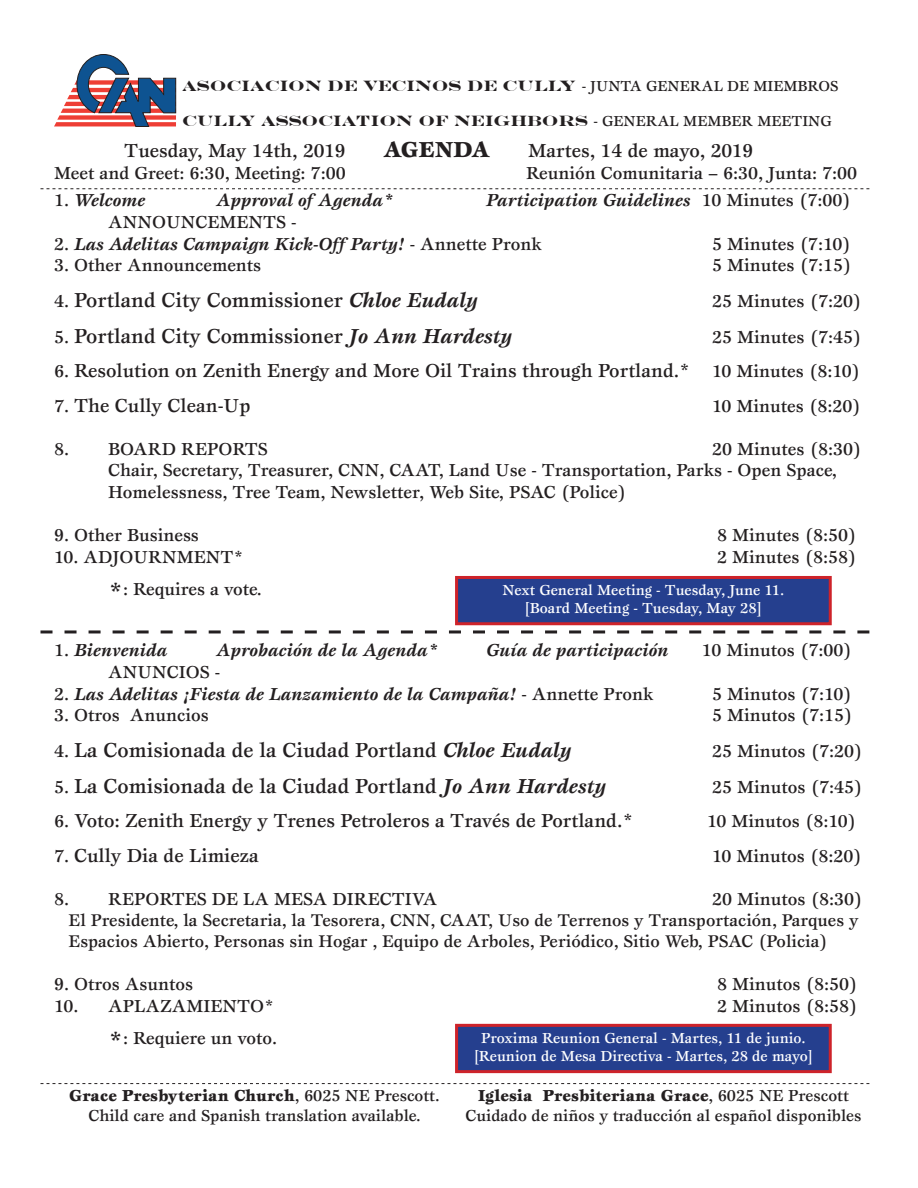
<style>
.page{position:relative;width:918px;height:1188px;background:#fff}
.page>*{position:absolute;margin:0;border:0;box-sizing:border-box;transform-origin:0 0}
.t1{font:900 22.5px "Esprit";color:#231f20}
.t2{font:500 21px "Esprit";color:#231f20}
.t3{font:500 19.5px "Esprit";color:#231f20}
.t4{font:500 18px "Esprit";color:#231f20}
.t5{font:italic 700 18px "Esprit";color:#231f20}
.t6{font:500 17.55px/21px "Esprit";color:#231f20}
.t7{font:500 16.5px "Esprit";color:#231f20}
.t8{font:900 16.5px "Esprit";color:#231f20}
.t9{font:500 15px "Esprit";color:#fff}
.t10{font:700 15px "Engravers";color:#231f20}
.s1{font-family:"Esprit";font-weight:500}
.s2{font-weight:500;font-style:normal}
.s3{font-size:18px}
.s4{font-weight:700;font-style:italic}
.s5{font-size:27px}
.s6{font-weight:500}
</style>
<div class="page">
<svg style="left:54px;top:54px;width:122px;height:73px"></svg>
<svg style="left:40px;top:188px;width:829px;height:1px"></svg>
<svg style="left:40px;top:630px;width:829px;height:3px"></svg>
<svg style="left:40px;top:1083px;width:829px;height:1px"></svg>
<div style="left:457px;top:577px;width:373px;height:47px;background:#253f8e"></div>
<div style="left:455px;top:576px;width:377px;height:49px;border:3px solid #ce232a"></div>
<div style="left:457px;top:1025px;width:373px;height:47px;background:#253f8e"></div>
<div style="left:455px;top:1024px;width:377px;height:49px;border:3px solid #ce232a"></div>
<p class="t10" style="left:182px;top:77px;width:658px">ASOCIACION DE VECINOS DE CULLY <span class="s1">- JUNTA GENERAL DE MIEMBROS</span></p>
<p class="t10" style="left:182px;top:112px;width:651px">CULLY ASSOCIATION OF NEIGHBORS <span class="s1">- GENERAL MEMBER MEETING</span></p>
<p class="t3" style="left:124px;top:139px;width:223px">Tuesday, May 14th, 2019</p>
<p class="t1" style="left:383px;top:136px;width:108px">AGENDA</p>
<p class="t3" style="left:528px;top:139px;width:227px">Martes, 14 de mayo, 2019</p>
<p class="t4" style="left:54px;top:162px;width:293px">Meet and Greet: 6:30, Meeting: 7:00</p>
<p class="t4" style="left:526px;top:162px;width:333px">Reunión Comunitaria – 6:30, Junta: 7:00</p>
<p class="t5" style="left:54px;top:190px;width:93px"><span class="s2">1.</span> Welcome</p>
<p class="t5" style="left:216px;top:190px;width:179px">Approval of Agenda*</p>
<p class="t5" style="left:486px;top:190px;width:367px">Participation Guidelines <span class="s2">10 Minutes (7:00)</span></p>
<p class="t4" style="left:108px;top:211px;width:190px">ANNOUNCEMENTS -</p>
<p class="t5" style="left:54px;top:233px;width:489px"><span class="s2">2.</span> Las Adelitas Campaign Kick-Off Party! <span class="s2">- Annette Pronk</span></p>
<p class="t4" style="left:712px;top:233px;width:141px">5 Minutes (7:10)</p>
<p class="t4" style="left:54px;top:254px;width:209px">3. Other Announcements</p>
<p class="t4" style="left:712px;top:254px;width:141px">5 Minutes (7:15)</p>
<p class="t2" style="left:54px;top:287px;width:425px"><span class="s3">4.</span> Portland City Commissioner <span class="s4">Chloe Eudaly</span></p>
<p class="t4" style="left:712px;top:290px;width:151px">25 Minutes (7:20)</p>
<p class="t2" style="left:54px;top:323px;width:460px"><span class="s3">5.</span> Portland City Commissioner <span class="s4">Jo Ann Hardesty</span></p>
<p class="t4" style="left:712px;top:326px;width:151px">25 Minutes (7:45)</p>
<p class="t3" style="left:54px;top:359px;width:808px"><span class="s3">6.</span> Resolution on Zenith Energy and More Oil Trains through Portland.* <span class="s3">10 Minutes (8:10)</span></p>
<p class="t3" style="left:54px;top:393px;width:198px"><span class="s3">7.</span> The Cully Clean-Up</p>
<p class="t4" style="left:712px;top:395px;width:151px">10 Minutes (8:20)</p>
<p class="t4" style="left:54px;top:438px;width:215px">8. BOARD REPORTS</p>
<p class="t4" style="left:712px;top:438px;width:151px">20 Minutes (8:30)</p>
<p class="t4" style="left:108px;top:459px;width:730px">Chair, Secretary, Treasurer, CNN, CAAT, Land Use - Transportation, Parks - Open Space,</p>
<p class="t4" style="left:108px;top:481px;width:520px">Homelessness, Tree Team, Newsletter, Web Site, PSAC (Police)</p>
<p class="t4" style="left:54px;top:524px;width:146px">9. Other Business</p>
<p class="t4" style="left:717px;top:524px;width:141px">8 Minutes (8:50)</p>
<p class="t4" style="left:54px;top:546px;width:191px">10. ADJOURNMENT*</p>
<p class="t4" style="left:717px;top:546px;width:141px">2 Minutes (8:58)</p>
<p class="t4" style="left:108px;top:578px;width:155px"><span class="s5">*</span>: Requires a vote.</p>
<p class="t9" style="left:502px;top:581px;width:283px">Next General Meeting - Tuesday, June 11.</p>
<p class="t9" style="left:525px;top:599px;width:239px">[Board Meeting - Tuesday, May 28]</p>
<p class="t5" style="left:54px;top:640px;width:115px"><span class="s2">1.</span> Bienvenida</p>
<p class="t5" style="left:216px;top:640px;width:224px">Aprobación de la Agenda*</p>
<p class="t5" style="left:486px;top:640px;width:184px">Guía de participación</p>
<p class="t4" style="left:702px;top:639px;width:152px">10 Minutos (7:00)</p>
<p class="t4" style="left:108px;top:661px;width:114px">ANUNCIOS -</p>
<p class="t5" style="left:54px;top:683px;width:601px"><span class="s2">2.</span> Las Adelitas ¡Fiesta de Lanzamiento de la Campaña! <span class="s2">- Annette Pronk</span></p>
<p class="t4" style="left:712px;top:683px;width:142px">5 Minutos (7:10)</p>
<p class="t4" style="left:54px;top:704px;width:156px">3. Otros Anuncios</p>
<p class="t4" style="left:712px;top:704px;width:142px">5 Minutos (7:15)</p>
<p class="t2" style="left:54px;top:737px;width:519px"><span class="s3">4.</span> La Comisionada de la Ciudad Portland <span class="s4">Chloe Eudaly</span></p>
<p class="t4" style="left:712px;top:740px;width:152px">25 Minutos (7:20)</p>
<p class="t2" style="left:54px;top:773px;width:554px"><span class="s3">5.</span> La Comisionada de la Ciudad Portland <span class="s4">Jo Ann Hardesty</span></p>
<p class="t4" style="left:712px;top:776px;width:152px">25 Minutos (7:45)</p>
<p class="t3" style="left:54px;top:809px;width:581px"><span class="s3">6.</span> Voto: Zenith Energy y Trenes Petroleros a Través de Portland.*</p>
<p class="t4" style="left:707px;top:810px;width:151px">10 Minutos (8:10)</p>
<p class="t3" style="left:54px;top:843px;width:206px"><span class="s3">7.</span> Cully Dia de Limieza</p>
<p class="t4" style="left:712px;top:845px;width:152px">10 Minutos (8:20)</p>
<p class="t4" style="left:54px;top:888px;width:385px">8. REPORTES DE LA MESA DIRECTIVA</p>
<p class="t4" style="left:712px;top:888px;width:152px">20 Minutos (8:30)</p>
<p class="t6" style="left:69px;top:909px;width:791px">El Presidente, la Secretaria, la Tesorera, CNN, CAAT, Uso de Terrenos y Transportación, Parques y<br>Espacios Abierto, Personas sin Hogar , Equipo de Arboles, Periódico, Sitio Web, PSAC (Policia)</p>
<p class="t4" style="left:54px;top:973px;width:141px">9. Otros Asuntos</p>
<p class="t4" style="left:717px;top:973px;width:142px">8 Minutos (8:50)</p>
<p class="t4" style="left:54px;top:995px;width:222px">10. APLAZAMIENTO*</p>
<p class="t4" style="left:717px;top:995px;width:142px">2 Minutos (8:58)</p>
<p class="t4" style="left:108px;top:1027px;width:171px"><span class="s5">*</span>: Requiere un voto.</p>
<p class="t9" style="left:481px;top:1029px;width:326px">Proxima Reunion General - Martes, 11 de junio.</p>
<p class="t9" style="left:474px;top:1047px;width:341px">[Reunion de Mesa Directiva - Martes, 28 de mayo]</p>
<p class="t8" style="left:69px;top:1085px;width:372px">Grace Presbyterian Church<span class="s6">, 6025 NE Prescott.</span></p>
<p class="t7" style="left:88px;top:1105px;width:334px">Child care and Spanish translation available.</p>
<p class="t8" style="left:478px;top:1085px;width:372px">Iglesia Presbiteriana Grace<span class="s6">, 6025 NE Prescott</span></p>
<p class="t7" style="left:466px;top:1105px;width:398px">Cuidado de niños y traducción al español disponibles</p>
</div>
